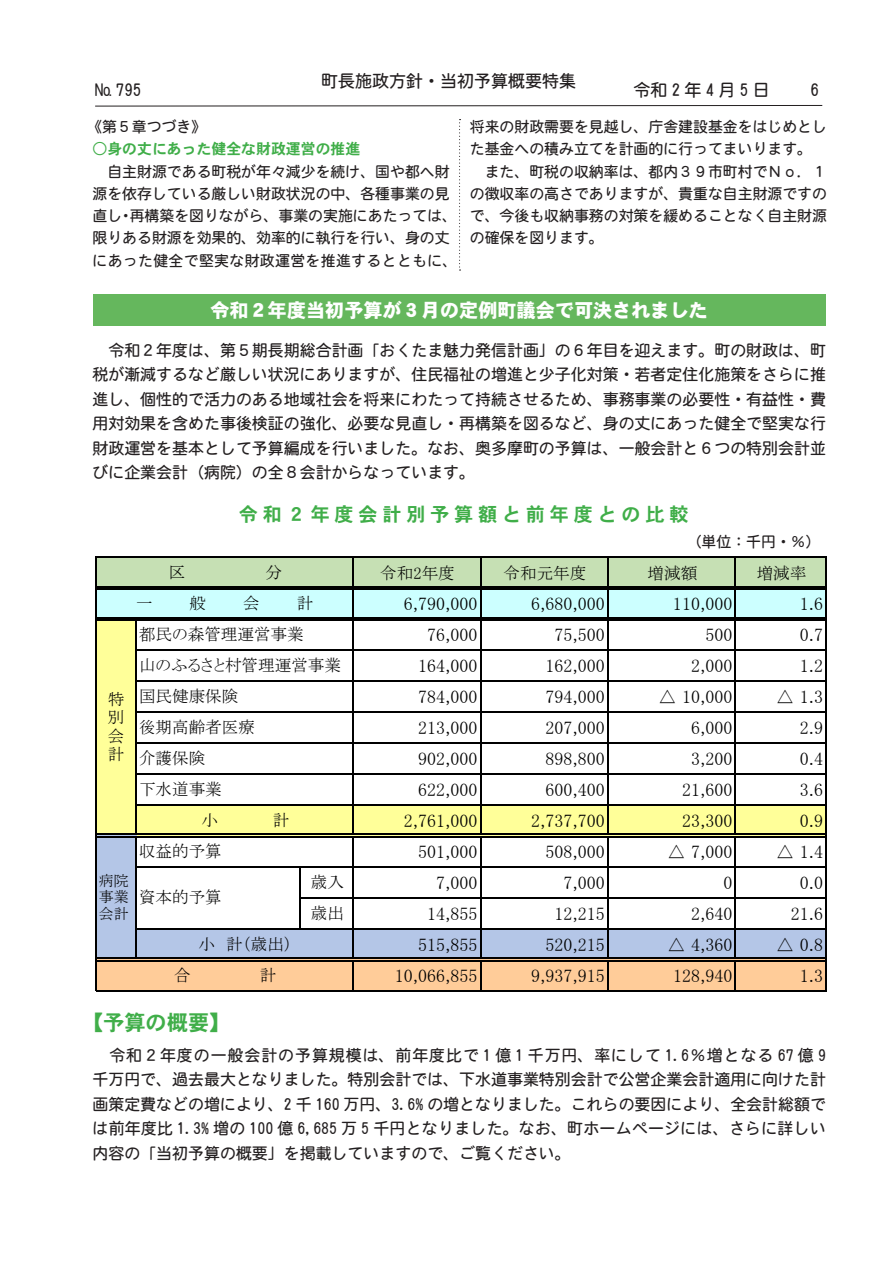
<style>
.page{position:relative;width:893px;height:1263px;background:#fff}
.page>*{position:absolute;margin:0;border:0;box-sizing:border-box;transform-origin:0 0}
.t1{font:21.3px "DFHS Gothic W7 WIN RKSJ H";color:#40ae49}
.t2{font:19.2px "DFHS Gothic W9 WIN RKSJ H";color:#fff}
.t3{font:19.2px "DFHS Gothic W7 WIN RKSJ H";letter-spacing:.25em;color:#40ae49}
.t4{font:18px "MS P Mincho";color:#000}
.t5{font:16.95px "DFHS Maru Gothic W4 WIN RKSJ H";color:#231f20}
.t6{font:16.95px "DFHS Maru Gothic W4 WIN RKSJ H";letter-spacing:.25em;color:#231f20}
.t7{font:16.5px/30.9px "MS P Mincho";color:#000;text-align:justify}
.t8{font:15.9px/24.5px "DFHS Maru Gothic W4 WIN RKSJ H";color:#231f20;text-align:justify}
.t9{font:15px/16.8px "MS P Mincho";color:#000;text-align:justify}
.t10{font:14.85px/22.4px "DFHS Maru Gothic W4 WIN RKSJ H";color:#231f20}
.t11{font:14.85px/22.4px "DFHS Maru Gothic W4 WIN RKSJ H";letter-spacing:.025em;color:#231f20}
.t12{font:14.85px "DFHS Gothic W7 WIN RKSJ H";color:#40ae49}
</style>
<div class="page">
<svg style="left:95px;top:105px;width:728px;height:2px"></svg>
<div style="left:94px;top:294px;width:732px;height:31px;background:#65b75d"></div>
<div style="left:97px;top:558px;width:729px;height:30px;background:#c6e0b4"></div>
<div style="left:97px;top:588px;width:729px;height:31px;background:#cff"></div>
<div style="left:97px;top:619px;width:39px;height:186px;background:#ff9"></div>
<div style="left:97px;top:805px;width:729px;height:31px;background:#ff9"></div>
<div style="left:97px;top:836px;width:39px;height:93px;background:#b4c6e7"></div>
<div style="left:97px;top:929px;width:729px;height:31px;background:#b4c6e7"></div>
<div style="left:97px;top:960px;width:729px;height:31px;background:#fc9"></div>
<hr style="left:352px;top:558px;width:2px;height:28px;background:#000">
<hr style="left:607px;top:558px;width:2px;height:28px;background:#000">
<hr style="left:352px;top:590px;width:2px;height:27px;background:#000">
<svg style="left:480px;top:558px;width:1px;height:59px"></svg>
<hr style="left:607px;top:590px;width:2px;height:27px;background:#000">
<svg style="left:735px;top:558px;width:1px;height:59px"></svg>
<hr style="left:135px;top:621px;width:2px;height:213px;background:#000">
<hr style="left:352px;top:621px;width:2px;height:213px;background:#000">
<hr style="left:480px;top:621px;width:1px;height:213px;background:#000">
<hr style="left:607px;top:621px;width:2px;height:213px;background:#000">
<hr style="left:735px;top:621px;width:1px;height:213px;background:#000">
<hr style="left:352px;top:838px;width:2px;height:119px;background:#000">
<hr style="left:480px;top:838px;width:1px;height:119px;background:#000">
<hr style="left:607px;top:838px;width:2px;height:119px;background:#000">
<hr style="left:735px;top:838px;width:1px;height:119px;background:#000">
<hr style="left:95px;top:556px;width:2px;height:435px;background:#000">
<hr style="left:352px;top:962px;width:2px;height:29px;background:#000">
<svg style="left:480px;top:962px;width:1px;height:28px"></svg>
<hr style="left:607px;top:962px;width:2px;height:29px;background:#000">
<svg style="left:735px;top:962px;width:1px;height:28px"></svg>
<hr style="left:825px;top:558px;width:2px;height:433px;background:#000">
<hr style="left:135px;top:838px;width:2px;height:119px;background:#000">
<hr style="left:300px;top:867px;width:1px;height:62px;background:#000">
<hr style="left:97px;top:556px;width:730px;height:2px;background:#000">
<hr style="left:97px;top:586px;width:728px;height:1px;background:#000">
<hr style="left:97px;top:589px;width:728px;height:1px;background:#000">
<hr style="left:97px;top:617px;width:728px;height:1px;background:#000">
<hr style="left:97px;top:620px;width:728px;height:1px;background:#000">
<hr style="left:137px;top:649px;width:690px;height:2px;background:#000">
<hr style="left:137px;top:680px;width:690px;height:2px;background:#000">
<hr style="left:137px;top:711px;width:690px;height:2px;background:#000">
<hr style="left:137px;top:742px;width:690px;height:2px;background:#000">
<hr style="left:137px;top:773px;width:690px;height:1px;background:#000">
<hr style="left:137px;top:804px;width:690px;height:1px;background:#000">
<hr style="left:97px;top:834px;width:728px;height:1px;background:#000">
<hr style="left:97px;top:836px;width:728px;height:2px;background:#000">
<hr style="left:137px;top:866px;width:690px;height:1px;background:#000">
<hr style="left:301px;top:897px;width:526px;height:1px;background:#000">
<hr style="left:137px;top:928px;width:690px;height:1px;background:#000">
<hr style="left:97px;top:957px;width:728px;height:2px;background:#000">
<hr style="left:97px;top:960px;width:728px;height:2px;background:#000">
<hr style="left:97px;top:990px;width:730px;height:1px;background:#000">
<svg style="left:459px;top:119px;width:2px;height:152px"></svg>
<p class="t5" style="left:95px;top:82px;width:48px">№ 795</p>
<p class="t5" style="left:321px;top:73px;width:257px">町長施政方針・当初予算概要特集</p>
<p class="t6" style="left:634px;top:82px;width:138px">令和2年4月5 日</p>
<p class="t5" style="left:811px;top:82px;width:10px">6</p>
<p class="t10" style="left:87px;top:116px;width:121px">《第５章つづき《</p>
<p class="t12" style="left:92px;top:141px;width:269px">○身の丈にあった健全な財政運営の推進</p>
<p class="t10" style="left:92px;top:160px;width:359px">　自主財源である町税が年々減少を続け、国や都へ財</p>
<p class="t10" style="left:92px;top:182px;width:359px">源を依存している厳しい財政状況の中、各種事業の見</p>
<p class="t10" style="left:130px;top:205px;width:329px">再構築を図りながら、事業の実施にあたっては、</p>
<p class="t11" style="left:92px;top:205px;width:366px">直し<br>限りある財源を効果的、効率的に執行を行い、身の丈にあった健全で堅実な財政運営を推進するとともに、</p>
<p class="t10" style="left:119px;top:205px;width:16px">・</p>
<p class="t10" style="left:470px;top:115px;width:359px">将来の財政需要を見越し、庁舎建設基金をはじめとした基金への積み立てを計画的に行ってまいります。　また、町税の収納率は、都内３９市町村でＮｏ．１の徴収率の高さでありますが、貴重な自主財源ですので、今後も収納事務の対策を緩めることなく自主財源の確保を図ります。</p>
<p class="t2" style="left:210px;top:300px;width:499px">令和２年度当初予算が３月の定例町議会で可決されました</p>
<p class="t8" style="left:92px;top:338px;width:735px">　令和２年度は、第５期長期総合計画「おくたま魅力発信計画」の６年目を迎えます。町の財政は、町税が漸減するなど厳しい状況にありますが、住民福祉の増進と少子化対策・若者定住化施策をさらに推進し、個性的で活力のある地域社会を将来にわたって持続させるため、事務事業の必要性・有益性・費用対効果を含めた事後検証の強化、必要な見直し・再構築を図るなど、身の丈にあった健全で堅実な行財政運営を基本として予算編成を行いました。なお、奥多摩町の予算は、一般会計と６つの特別会計並びに企業会計（病院）の全８会計からなっています。</p>
<p class="t3" style="left:239px;top:505px;width:451px">令和２年度会計別予算額と前年度との比較</p>
<p class="t10" style="left:687px;top:531px;width:135px">（単位：千円・％(</p>
<p class="t7" style="left:108px;top:690px;width:18px;line-height:18.3px">特別会計</p>
<p class="t7" style="left:136px;top:587px;width:18px">一</p>
<p class="t7" style="left:168px;top:556px;width:18px">区</p>
<p class="t7" style="left:190px;top:587px;width:18px">般</p>
<p class="t7" style="left:266px;top:556px;width:18px">分</p>
<p class="t7" style="left:243px;top:587px;width:18px">会</p>
<p class="t7" style="left:297px;top:587px;width:18px">計</p>
<p class="t7" style="left:139px;top:618px;width:203px;text-align:left">都民の森管理運営事業<br>山のふるさと村管理運営事業国民健康保険<br>後期高齢者医療<br>介護保険<br>下水道事業</p>
<p class="t9" style="left:99px;top:872px;width:31px">病院事業会計</p>
<p class="t7" style="left:139px;top:835px;width:84px">収益的予算</p>
<p class="t7" style="left:139px;top:882px;width:84px">資本的予算</p>
<p class="t7" style="left:198px;top:928px;width:95px">小　計（歳出(</p>
<p class="t7" style="left:311px;top:867px;width:35px">歳入</p>
<p class="t7" style="left:311px;top:898px;width:35px">歳出</p>
<p class="t7" style="left:380px;top:557px;width:76px">令和2年度</p>
<p class="t7" style="left:504px;top:557px;width:84px">令和元年度</p>
<p class="t4" style="left:404px;top:595px;width:75px">6,790,000</p>
<p class="t4" style="left:531px;top:595px;width:75px">6,680,000</p>
<p class="t4" style="left:427px;top:626px;width:52px">76,000</p>
<p class="t4" style="left:554px;top:626px;width:52px">75,500</p>
<p class="t4" style="left:418px;top:657px;width:61px">164,000</p>
<p class="t4" style="left:545px;top:657px;width:61px">162,000</p>
<p class="t4" style="left:418px;top:688px;width:61px">784,000</p>
<p class="t4" style="left:545px;top:688px;width:61px">794,000</p>
<p class="t4" style="left:418px;top:718px;width:61px">213,000</p>
<p class="t4" style="left:545px;top:718px;width:61px">207,000</p>
<p class="t4" style="left:418px;top:749px;width:61px">902,000</p>
<p class="t4" style="left:545px;top:749px;width:61px">898,800</p>
<p class="t4" style="left:418px;top:780px;width:61px">622,000</p>
<p class="t4" style="left:545px;top:780px;width:61px">600,400</p>
<p class="t4" style="left:404px;top:811px;width:75px">2,761,000</p>
<p class="t4" style="left:531px;top:811px;width:75px">2,737,700</p>
<p class="t4" style="left:418px;top:842px;width:61px">501,000</p>
<p class="t4" style="left:545px;top:842px;width:61px">508,000</p>
<p class="t4" style="left:436px;top:873px;width:43px">7,000</p>
<p class="t4" style="left:563px;top:873px;width:43px">7,000</p>
<p class="t4" style="left:427px;top:904px;width:52px">14,855</p>
<p class="t4" style="left:554px;top:904px;width:52px">12,215</p>
<p class="t4" style="left:418px;top:935px;width:61px">515,855</p>
<p class="t4" style="left:545px;top:935px;width:61px">520,215</p>
<p class="t4" style="left:395px;top:966px;width:84px">10,066,855</p>
<p class="t4" style="left:531px;top:966px;width:75px">9,937,915</p>
<p class="t7" style="left:648px;top:557px;width:51px">増減額</p>
<p class="t7" style="left:757px;top:557px;width:51px">増減率</p>
<p class="t4" style="left:673px;top:595px;width:61px">110,000</p>
<p class="t4" style="left:800px;top:595px;width:25px">1.6</p>
<p class="t4" style="left:705px;top:626px;width:28px">500</p>
<p class="t4" style="left:800px;top:626px;width:25px">0.7</p>
<p class="t4" style="left:691px;top:657px;width:43px">2,000</p>
<p class="t4" style="left:800px;top:657px;width:25px">1.2</p>
<p class="t4" style="left:659px;top:688px;width:75px">△ 10,000</p>
<p class="t4" style="left:776px;top:688px;width:48px">△ 1.3</p>
<p class="t4" style="left:691px;top:718px;width:43px">6,000</p>
<p class="t4" style="left:800px;top:718px;width:25px">2.9</p>
<p class="t4" style="left:691px;top:749px;width:43px">3,200</p>
<p class="t4" style="left:800px;top:749px;width:25px">0.4</p>
<p class="t4" style="left:682px;top:780px;width:52px">21,600</p>
<p class="t4" style="left:800px;top:780px;width:25px">3.6</p>
<p class="t4" style="left:682px;top:811px;width:52px">23,300</p>
<p class="t4" style="left:800px;top:811px;width:25px">0.9</p>
<p class="t4" style="left:668px;top:842px;width:66px">△ 7,000</p>
<p class="t4" style="left:776px;top:842px;width:48px">△ 1.4</p>
<p class="t4" style="left:723px;top:873px;width:10px">0</p>
<p class="t4" style="left:800px;top:873px;width:25px">0.0</p>
<p class="t4" style="left:691px;top:904px;width:43px">2,640</p>
<p class="t4" style="left:791px;top:904px;width:34px">21.6</p>
<p class="t4" style="left:668px;top:935px;width:66px">△ 4,360</p>
<p class="t4" style="left:776px;top:935px;width:48px">△ 0.8</p>
<p class="t4" style="left:673px;top:966px;width:61px">128,940</p>
<p class="t4" style="left:800px;top:966px;width:25px">1.3</p>
<h1 class="t1" style="left:82px;top:1012px;width:150px">【予算の概要【</h1>
<p class="t8" style="left:92px;top:1043px;width:735px">　令和２年度の一般会計の予算規模は、前年度比で 1 億 1 千万円、率にして 1.6％増となる 67 億 9千万円で、過去最大となりました。特別会計では、下水道事業特別会計で公営企業会計適用に向けた計画策定費などの増により、2 千 160 万円、3.6% の増となりました。これらの要因により、全会計総額では前年度比 1.3% 増の 100 億 6,685 万 5 千円となりました。なお、町ホームページには、さらに詳しい内容の「当初予算の概要」を掲載していますので、ご覧ください。</p>
</div>
